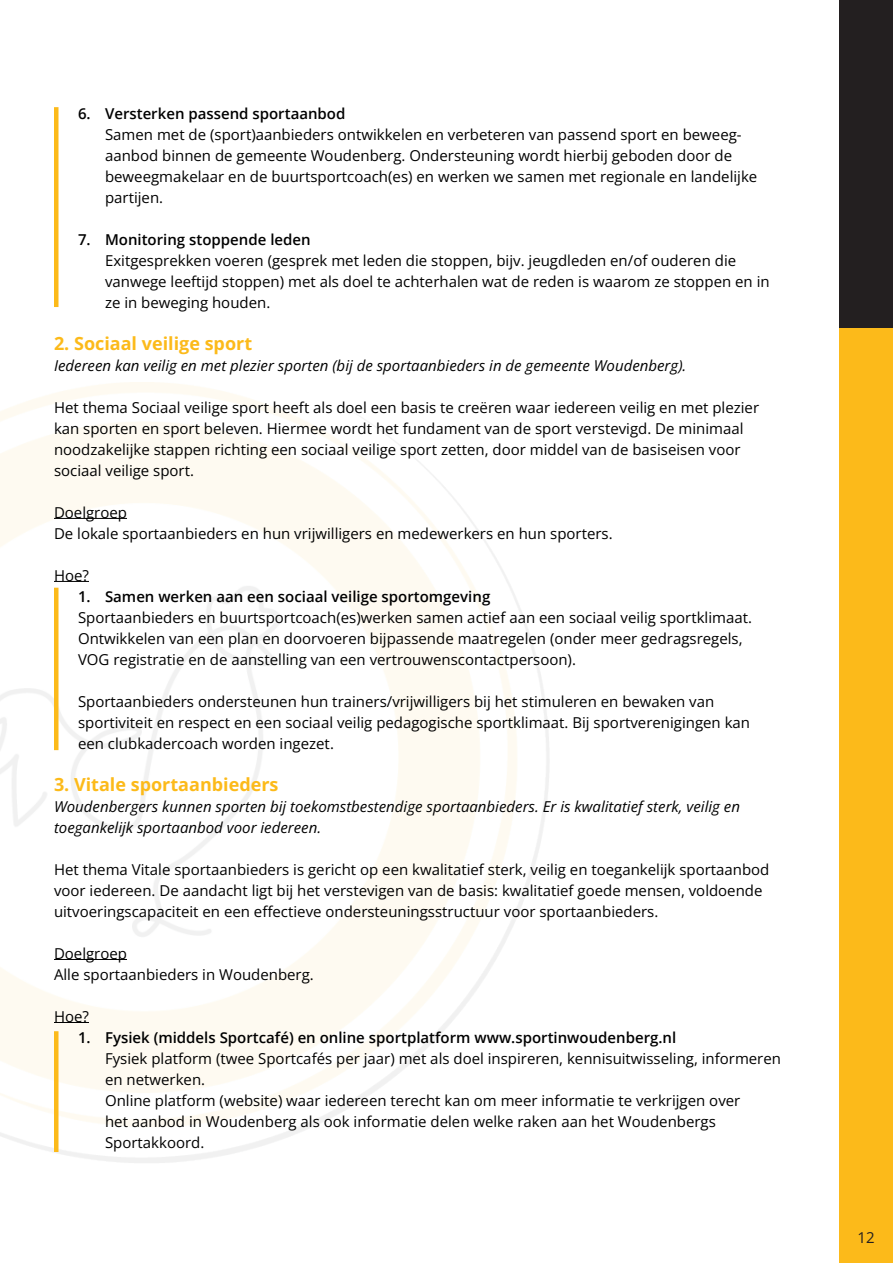
<style>
.page{position:relative;width:893px;height:1263px;background:#fff}
.page>*{position:absolute;margin:0;border:0;box-sizing:border-box;transform-origin:0 0}
.t1{font:700 18px "Open Sans";color:#fcba1a}
.t2{font:15px/21px "Open Sans";color:#000}
.t3{font:italic 15px/21px "Open Sans";color:#000}
.t4{font:600 15px "Open Sans";color:#000}
.t5{font:15px "Open Sans";color:#231f20}
</style>
<div class="page">
<div style="left:839px;top:0;width:54px;height:328px;background:#231f20"></div>
<div style="left:839px;top:328px;width:54px;height:935px;background:#fcba1a"></div>
<hr style="left:54px;top:518px;width:73px;height:1px;background:#000">
<hr style="left:54px;top:581px;width:35px;height:1px;background:#000">
<hr style="left:54px;top:959px;width:73px;height:1px;background:#000">
<hr style="left:54px;top:1022px;width:35px;height:1px;background:#000">
<hr style="left:54px;top:107px;width:4px;height:200px;background:#fcba1a">
<hr style="left:54px;top:588px;width:4px;height:162px;background:#fcba1a">
<hr style="left:54px;top:1031px;width:4px;height:121px;background:#fcba1a">
<p class="t4" style="left:78px;top:103px;width:269px">6. Versterken passend sportaanbod</p>
<p class="t2" style="left:105px;top:123px;width:654px">Samen met de (sport)aanbieders ontwikkelen en verbeteren van passend sport en beweeg&shy;aanbod binnen de gemeente Woudenberg. Ondersteuning wordt hierbij geboden door de beweegmakelaar en de buurtsportcoach(es) en werken we samen met regionale en landelijke partijen.</p>
<p class="t4" style="left:78px;top:229px;width:234px">7. Monitoring stoppende leden</p>
<p class="t2" style="left:105px;top:249px;width:666px">Exitgesprekken voeren (gesprek met leden die stoppen, bijv. jeugdleden en/of ouderen die vanwege leeftijd stoppen) met als doel te achterhalen wat de reden is waarom ze stoppen en in ze in beweging houden.</p>
<p class="t1" style="left:54px;top:330px;width:200px">2. Sociaal veilige sport</p>
<p class="t3" style="left:54px;top:354px;width:634px">Iedereen kan veilig en met plezier sporten (bij de sportaanbieders in de gemeente Woudenberg).</p>
<p class="t2" style="left:54px;top:396px;width:707px">Het thema Sociaal veilige sport heeft als doel een basis te creëren waar iedereen veilig en met plezier kan sporten en sport beleven. Hiermee wordt het fundament van de sport verstevigd. De minimaal noodzakelijke stappen richting een sociaal veilige sport zetten, door middel van de basiseisen voor sociaal veilige sport.</p>
<p class="t2" style="left:54px;top:501px;width:560px">Doelgroep<br>De lokale sportaanbieders en hun vrijwilligers en medewerkers en hun sporters.</p>
<p class="t2" style="left:54px;top:564px;width:36px">Hoe?</p>
<p class="t4" style="left:78px;top:586px;width:414px">1. Samen werken aan een sociaal veilige sportomgeving</p>
<p class="t2" style="left:78px;top:606px;width:675px">Sportaanbieders en buurtsportcoach(es)werken samen actief aan een sociaal veilig sportklimaat.<br>Ontwikkelen van een plan en doorvoeren bijpassende maatregelen (onder meer gedragsregels,<br>VOG registratie en de aanstelling van een vertrouwenscontactpersoon).</p>
<p class="t2" style="left:78px;top:690px;width:674px">Sportaanbieders ondersteunen hun trainers/vrijwilligers bij het stimuleren en bewaken van sportiviteit en respect en een sociaal veilig pedagogische sportklimaat. Bij sportverenigingen kan een clubkadercoach worden ingezet.</p>
<p class="t1" style="left:54px;top:771px;width:226px">3. Vitale sportaanbieders</p>
<p class="t3" style="left:54px;top:795px;width:687px">Woudenbergers kunnen sporten bij toekomstbestendige sportaanbieders. Er is kwalitatief sterk, veilig en toegankelijk sportaanbod voor iedereen.</p>
<p class="t2" style="left:54px;top:858px;width:717px">Het thema Vitale sportaanbieders is gericht op een kwalitatief sterk, veilig en toegankelijk sportaanbod voor iedereen. De aandacht ligt bij het verstevigen van de basis: kwalitatief goede mensen, voldoende uitvoeringscapaciteit en een effectieve ondersteuningsstructuur voor sportaanbieders.</p>
<p class="t2" style="left:54px;top:942px;width:261px">Doelgroep<br>Alle sportaanbieders in Woudenberg.</p>
<p class="t2" style="left:54px;top:1005px;width:36px">Hoe?</p>
<p class="t4" style="left:78px;top:1027px;width:600px">1. Fysiek (middels Sportcafé) en online sportplatform www.sportinwoudenberg.nl</p>
<p class="t2" style="left:105px;top:1047px;width:677px">Fysiek platform (twee Sportcafés per jaar) met als doel inspireren, kennisuitwisseling, informeren en netwerken.<br>Online platform (website) waar iedereen terecht kan om meer informatie te verkrijgen over<br>het aanbod in Woudenberg als ook informatie delen welke raken aan het Woudenbergs Sportakkoord.</p>
<p class="t5" style="left:857px;top:1227px;width:19px">12</p>
</div>
